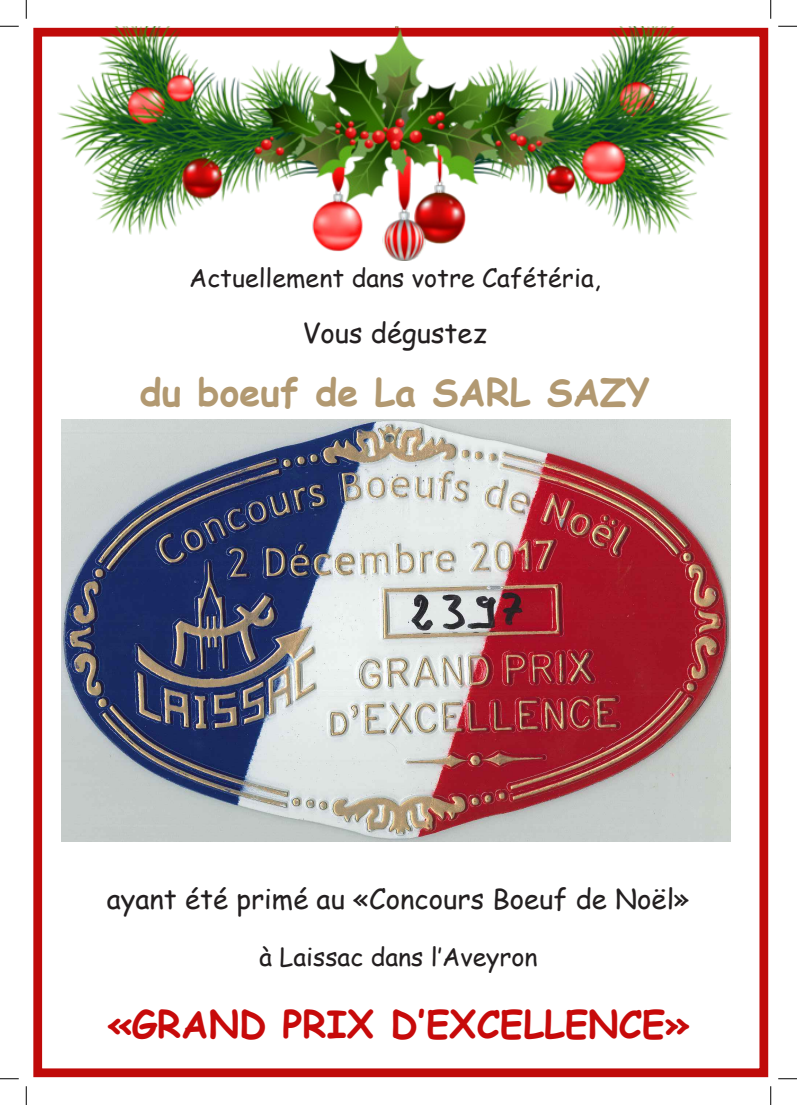
<style>
.page{position:relative;width:797px;height:1105px;background:#fff}
.page>*{position:absolute;margin:0;border:0;box-sizing:border-box;transform-origin:0 0}
.t1{font:700 37.5px "Comic Sans MS";color:#c70a0a}
.t2{font:700 37.5px "Comic Sans MS";color:#b29971}
.t3{font:27.5px "Comic Sans MS";color:#231f20}
.t4{font:25px "Comic Sans MS";color:#231f20}
</style>
<div class="page">
<img style="left:62px;top:420px;width:668px;height:421px">
<div style="left:33px;top:28px;width:735px;height:1049px;border:9px solid #c00a09"></div>
<img style="left:57px;top:26px;width:675px;height:234px">
<svg style="left:0;top:25px;width:19px;height:2px"></svg>
<svg style="left:778px;top:25px;width:19px;height:2px"></svg>
<svg style="left:0;top:1078px;width:19px;height:1px"></svg>
<svg style="left:778px;top:1078px;width:19px;height:1px"></svg>
<svg style="left:25px;top:0;width:2px;height:19px"></svg>
<svg style="left:25px;top:1086px;width:2px;height:19px"></svg>
<svg style="left:770px;top:0;width:1px;height:19px"></svg>
<svg style="left:770px;top:1086px;width:1px;height:19px"></svg>
<p class="t4" style="left:189px;top:260px;width:413px">Actuellement dans votre Cafétéria,</p>
<p class="t3" style="left:302px;top:312px;width:186px">Vous dégustez</p>
<p class="t2" style="left:140px;top:364px;width:512px">du boeuf de La SARL SAZY</p>
<p class="t3" style="left:107px;top:879px;width:584px">ayant été primé au «Concours Boeuf de Noël»</p>
<p class="t4" style="left:259px;top:938px;width:280px">à Laissac dans l’Aveyron</p>
<p class="t1" style="left:108px;top:997px;width:583px">«GRAND PRIX D’EXCELLENCE»</p>
</div>
